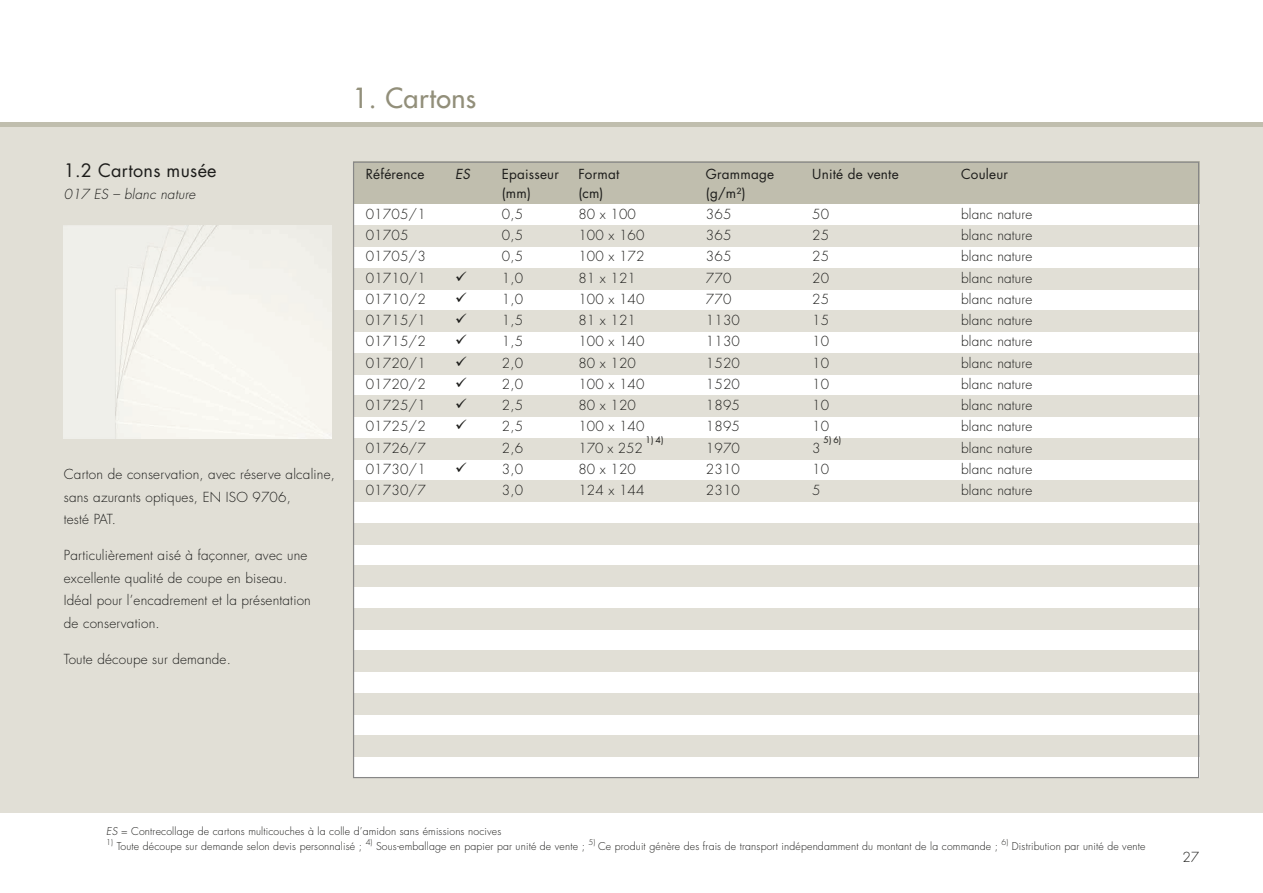
<style>
.page{position:relative;width:1263px;height:893px;background:#fff}
.page>*{position:absolute;margin:0;border:0;box-sizing:border-box;transform-origin:0 0}
.t1{font:500 27px "Futura Std";letter-spacing:.015em;color:#928f7a}
.t2{font:18px "Futura Std";letter-spacing:.015em;color:#1d1d1b}
.t3{font:300 13.5px/22.5px "Futura Std";letter-spacing:.015em;color:#1d1d1b}
.t4{font:13.5px "Futura Std";letter-spacing:.015em;color:#1d1d1b}
.t5{font:italic 300 13.5px "Futura Std";letter-spacing:.015em;color:#1d1d1b}
.t6{font:italic 13.5px "Futura Std";color:#1d1d1b}
.t7{font:300 10.5px "Futura Std";letter-spacing:.015em;color:#1d1d1b}
.t8{font:8.7px "Futura Std";color:#1d1d1b}
.s1{font-style:italic}
</style>
<div class="page">
<div style="left:0;top:122px;width:1263px;height:6px;background:#c0beae"></div>
<div style="left:0;top:128px;width:1263px;height:685px;background:#e1dfd6"></div>
<div style="left:353px;top:162px;width:846px;height:616px;background:#fff"></div>
<div style="left:353px;top:225px;width:846px;height:22px;background:#e1dfd6"></div>
<div style="left:353px;top:268px;width:846px;height:21px;background:#e1dfd6"></div>
<div style="left:353px;top:310px;width:846px;height:22px;background:#e1dfd6"></div>
<div style="left:353px;top:162px;width:846px;height:42px;background:#c0beae"></div>
<div style="left:353px;top:353px;width:846px;height:21px;background:#e1dfd6"></div>
<div style="left:353px;top:395px;width:846px;height:22px;background:#e1dfd6"></div>
<div style="left:353px;top:438px;width:846px;height:21px;background:#e1dfd6"></div>
<div style="left:353px;top:480px;width:846px;height:22px;background:#e1dfd6"></div>
<div style="left:353px;top:523px;width:846px;height:21px;background:#e1dfd6"></div>
<div style="left:353px;top:566px;width:846px;height:21px;background:#e1dfd6"></div>
<div style="left:353px;top:608px;width:846px;height:21px;background:#e1dfd6"></div>
<div style="left:353px;top:651px;width:846px;height:21px;background:#e1dfd6"></div>
<div style="left:353px;top:693px;width:846px;height:21px;background:#e1dfd6"></div>
<div style="left:353px;top:736px;width:846px;height:21px;background:#e1dfd6"></div>
<div style="left:64px;top:226px;width:268px;height:212px;background:#f5f4ee"></div>
<h2 class="t2" style="left:64px;top:159px;width:154px">1.2 Cartons musée</h2>
<p class="t5" style="left:64px;top:186px;width:133px">017 ES – blanc nature</p>
<p class="t3" style="left:64px;top:463px;width:273px">Carton de conservation, avec réserve alcaline, sans azurants optiques, EN ISO 9706,<br>testé PAT.</p>
<p class="t3" style="left:64px;top:544px;width:249px">Particulièrement aisé à façonner, avec une excellente qualité de coupe en biseau.<br>Idéal pour l’encadrement et la présentation de conservation.</p>
<p class="t3" style="left:64px;top:648px;width:169px">Toute découpe sur demande.</p>
<h1 class="t1" style="left:353px;top:81px;width:125px">1. Cartons</h1>
<p class="t4" style="left:366px;top:166px;width:60px">Référence</p>
<p class="t6" style="left:455px;top:166px;width:16px">ES</p>
<p class="t4" style="left:502px;top:166px;width:59px">Epaisseur</p>
<p class="t4" style="left:578px;top:166px;width:43px">Format</p>
<p class="t4" style="left:706px;top:166px;width:70px">Grammage</p>
<p class="t4" style="left:812px;top:166px;width:88px">Unité de vente</p>
<p class="t4" style="left:961px;top:166px;width:48px">Couleur</p>
<p class="t4" style="left:502px;top:184px;width:31px">(mm)</p>
<p class="t4" style="left:578px;top:184px;width:27px">(cm)</p>
<p class="t4" style="left:706px;top:184px;width:41px">(g/m²)</p>
<p class="t3" style="left:366px;top:203px;width:62px">01705/1</p>
<p class="t3" style="left:502px;top:203px;width:23px">0,5</p>
<p class="t3" style="left:578px;top:203px;width:59px">80 x 100</p>
<p class="t3" style="left:706px;top:203px;width:27px">365</p>
<p class="t3" style="left:812px;top:203px;width:18px">50</p>
<p class="t3" style="left:961px;top:203px;width:73px">blanc nature</p>
<p class="t3" style="left:366px;top:224px;width:44px">01705</p>
<p class="t3" style="left:502px;top:224px;width:23px">0,5</p>
<p class="t3" style="left:578px;top:224px;width:68px">100 x 160</p>
<p class="t3" style="left:706px;top:224px;width:27px">365</p>
<p class="t3" style="left:812px;top:224px;width:18px">25</p>
<p class="t3" style="left:961px;top:224px;width:73px">blanc nature</p>
<p class="t3" style="left:366px;top:246px;width:62px">01705/3</p>
<p class="t3" style="left:502px;top:246px;width:23px">0,5</p>
<p class="t3" style="left:578px;top:246px;width:68px">100 x 172</p>
<p class="t3" style="left:706px;top:246px;width:27px">365</p>
<p class="t3" style="left:812px;top:246px;width:18px">25</p>
<p class="t3" style="left:961px;top:246px;width:73px">blanc nature</p>
<p class="t3" style="left:366px;top:267px;width:62px">01710/1</p>
<p class="t3" style="left:455px;top:267px;width:70px">✓ 1,0</p>
<p class="t3" style="left:578px;top:267px;width:59px">81 x 121</p>
<p class="t3" style="left:706px;top:267px;width:27px">770</p>
<p class="t3" style="left:812px;top:267px;width:18px">20</p>
<p class="t3" style="left:961px;top:267px;width:73px">blanc nature</p>
<p class="t3" style="left:366px;top:288px;width:62px">01710/2</p>
<p class="t3" style="left:455px;top:288px;width:70px">✓ 1,0</p>
<p class="t3" style="left:578px;top:288px;width:68px">100 x 140</p>
<p class="t3" style="left:706px;top:288px;width:27px">770</p>
<p class="t3" style="left:812px;top:288px;width:18px">25</p>
<p class="t3" style="left:961px;top:288px;width:73px">blanc nature</p>
<p class="t3" style="left:366px;top:309px;width:62px">01715/1</p>
<p class="t3" style="left:455px;top:309px;width:70px">✓ 1,5</p>
<p class="t3" style="left:578px;top:309px;width:59px">81 x 121</p>
<p class="t3" style="left:706px;top:309px;width:36px">1130</p>
<p class="t3" style="left:812px;top:309px;width:18px">15</p>
<p class="t3" style="left:961px;top:309px;width:73px">blanc nature</p>
<p class="t3" style="left:366px;top:331px;width:62px">01715/2</p>
<p class="t3" style="left:455px;top:331px;width:70px">✓ 1,5</p>
<p class="t3" style="left:578px;top:331px;width:68px">100 x 140</p>
<p class="t3" style="left:706px;top:331px;width:36px">1130</p>
<p class="t3" style="left:812px;top:331px;width:18px">10</p>
<p class="t3" style="left:961px;top:331px;width:73px">blanc nature</p>
<p class="t3" style="left:366px;top:352px;width:62px">01720/1</p>
<p class="t3" style="left:455px;top:352px;width:70px">✓ 2,0</p>
<p class="t3" style="left:578px;top:352px;width:59px">80 x 120</p>
<p class="t3" style="left:706px;top:352px;width:36px">1520</p>
<p class="t3" style="left:812px;top:352px;width:18px">10</p>
<p class="t3" style="left:961px;top:352px;width:73px">blanc nature</p>
<p class="t3" style="left:366px;top:373px;width:62px">01720/2</p>
<p class="t3" style="left:455px;top:373px;width:70px">✓ 2,0</p>
<p class="t3" style="left:578px;top:373px;width:68px">100 x 140</p>
<p class="t3" style="left:706px;top:373px;width:36px">1520</p>
<p class="t3" style="left:812px;top:373px;width:18px">10</p>
<p class="t3" style="left:961px;top:373px;width:73px">blanc nature</p>
<p class="t3" style="left:366px;top:394px;width:62px">01725/1</p>
<p class="t3" style="left:455px;top:394px;width:70px">✓ 2,5</p>
<p class="t3" style="left:578px;top:394px;width:59px">80 x 120</p>
<p class="t3" style="left:706px;top:394px;width:36px">1895</p>
<p class="t3" style="left:812px;top:394px;width:18px">10</p>
<p class="t3" style="left:961px;top:394px;width:73px">blanc nature</p>
<p class="t3" style="left:366px;top:416px;width:62px">01725/2</p>
<p class="t3" style="left:455px;top:416px;width:70px">✓ 2,5</p>
<p class="t3" style="left:578px;top:416px;width:68px">100 x 140</p>
<p class="t3" style="left:706px;top:416px;width:36px">1895</p>
<p class="t3" style="left:812px;top:416px;width:18px">10</p>
<p class="t3" style="left:961px;top:416px;width:73px">blanc nature</p>
<p class="t3" style="left:366px;top:437px;width:62px">01726/7</p>
<p class="t3" style="left:502px;top:437px;width:23px">2,6</p>
<p class="t3" style="left:578px;top:437px;width:66px">170 x 252</p>
<p class="t8" style="left:646px;top:434px;width:19px">1) 4)</p>
<p class="t8" style="left:823px;top:434px;width:19px">5) 6)</p>
<p class="t3" style="left:961px;top:437px;width:73px">blanc nature</p>
<p class="t3" style="left:706px;top:437px;width:36px">1970</p>
<p class="t3" style="left:812px;top:437px;width:10px">3</p>
<p class="t3" style="left:366px;top:458px;width:62px">01730/1</p>
<p class="t3" style="left:455px;top:458px;width:70px">✓ 3,0</p>
<p class="t3" style="left:578px;top:458px;width:59px">80 x 120</p>
<p class="t3" style="left:706px;top:458px;width:36px">2310</p>
<p class="t3" style="left:812px;top:458px;width:18px">10</p>
<p class="t3" style="left:961px;top:458px;width:73px">blanc nature</p>
<p class="t3" style="left:366px;top:479px;width:62px">01730/7</p>
<p class="t3" style="left:502px;top:479px;width:23px">3,0</p>
<p class="t3" style="left:578px;top:479px;width:68px">124 x 144</p>
<p class="t3" style="left:706px;top:479px;width:36px">2310</p>
<p class="t3" style="left:812px;top:479px;width:10px">5</p>
<p class="t3" style="left:961px;top:479px;width:73px">blanc nature</p>
<p class="t7" style="left:106px;top:824px;width:396px"><span class="s1">ES</span> = Contrecollage de cartons multicouches à la colle d’amidon sans émissions nocives</p>
<p class="t7" style="left:106px;top:839px;width:1041px"><sup>1)</sup> Toute découpe sur demande selon devis personnalisé ; <sup>4)</sup> Sous-emballage en papier par unité de vente ; <sup>5)</sup> Ce produit génère des frais de transport indépendamment du montant de la commande ; <sup>6)</sup> Distribution par unité de vente</p>
<p class="t3" style="left:1182px;top:846px;width:18px">27</p>
</div>
